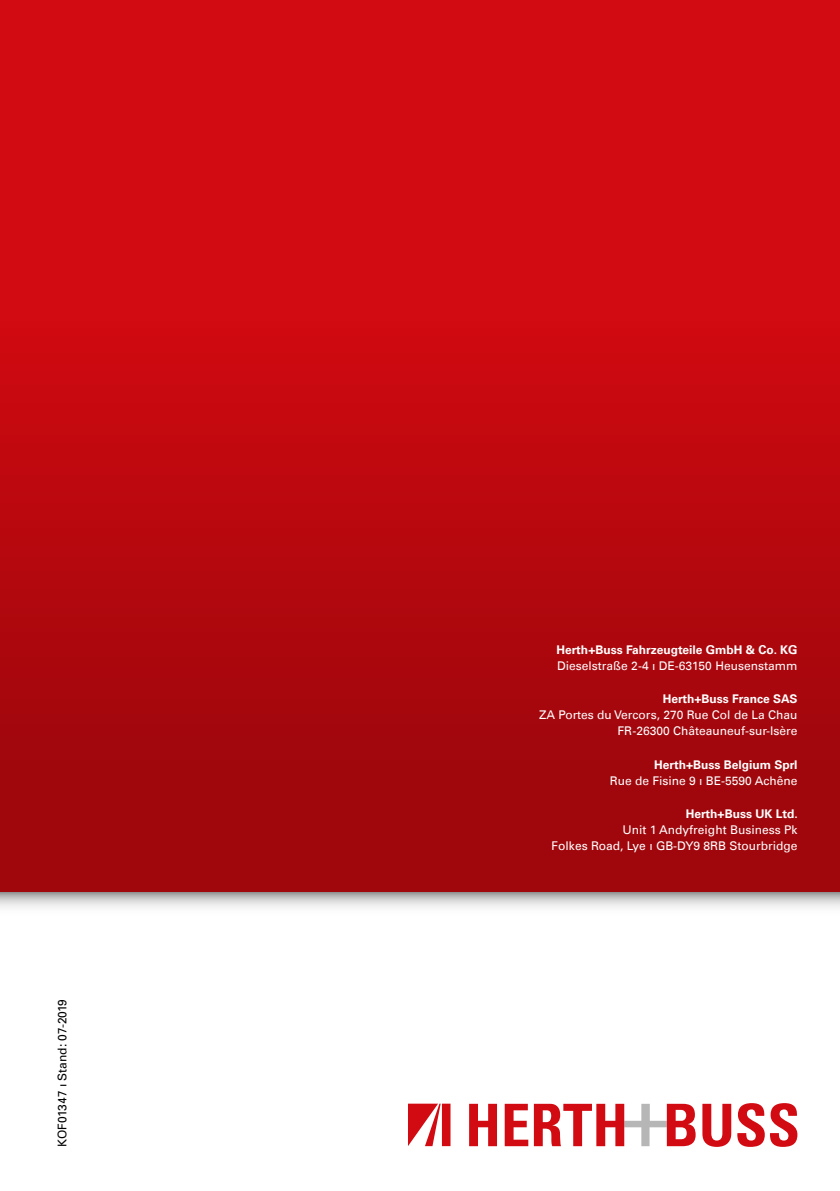
<style>
.page{position:relative;width:840px;height:1191px;background:#fff}
.page>*{position:absolute;margin:0;border:0;box-sizing:border-box;transform-origin:0 0}
.t1{font:12px/16px "Univers Com 55 Roman";color:#fff;text-align:right}
.t2{font:700 12px "Univers Com 65";color:#fff}
.t3{font:12px "Univers";color:#fff}
.t4{font:12px "Univers";color:#000}
.s1{font-family:"Univers"}
</style>
<div class="page">
<svg style="left:469px;top:1103px;width:27px;height:43px"></svg>
<svg style="left:504px;top:1103px;width:191px;height:43px"></svg>
<svg style="left:702px;top:1103px;width:28px;height:43px"></svg>
<svg style="left:737px;top:1103px;width:60px;height:43px"></svg>
<svg style="left:408px;top:1103px;width:42px;height:43px"></svg>
<svg style="left:0;top:891px;width:839px;height:17px"></svg>
<div style="left:0;top:0;width:839px;height:891px;background:linear-gradient(to bottom,#df0b12,#9d060c)"></div>
<p class="t4" style="left:55px;top:1147px;width:150px;rotate:-90deg">KOF01347 ı Stand: 07-2019</p>
<p class="t2" style="left:556px;top:643px;width:242px">Herth+Buss Fahrzeugteile GmbH &amp; Co. KG</p>
<p class="t1" style="left:557px;top:658px;width:241px">Dieselstraße 2-4 ı DE-63150 Heusenstamm</p>
<p class="t2" style="left:662px;top:692px;width:136px">Herth+Buss France SAS</p>
<p class="t1" style="left:539px;top:707px;width:259px">ZA Portes du Vercors, 270 Rue Col de La Chau<br>FR-26300 Châteauneuf-sur-Isère</p>
<p class="t2" style="left:654px;top:757px;width:144px">Herth+Buss Belgium Sprl</p>
<p class="t1" style="left:609px;top:772px;width:189px">Rue de Fisine 9 ı BE-5590 Achêne</p>
<p class="t2" style="left:685px;top:806px;width:113px">Herth+Buss UK Ltd.</p>
<p class="t3" style="left:622px;top:822px;width:176px">Unit 1 Andyfreight Business Pk</p>
<p class="t1" style="left:551px;top:837px;width:247px"><span class="s1">Folkes Road, Lye</span> ı GB-DY9 8RB Stourbridge</p>
</div>
